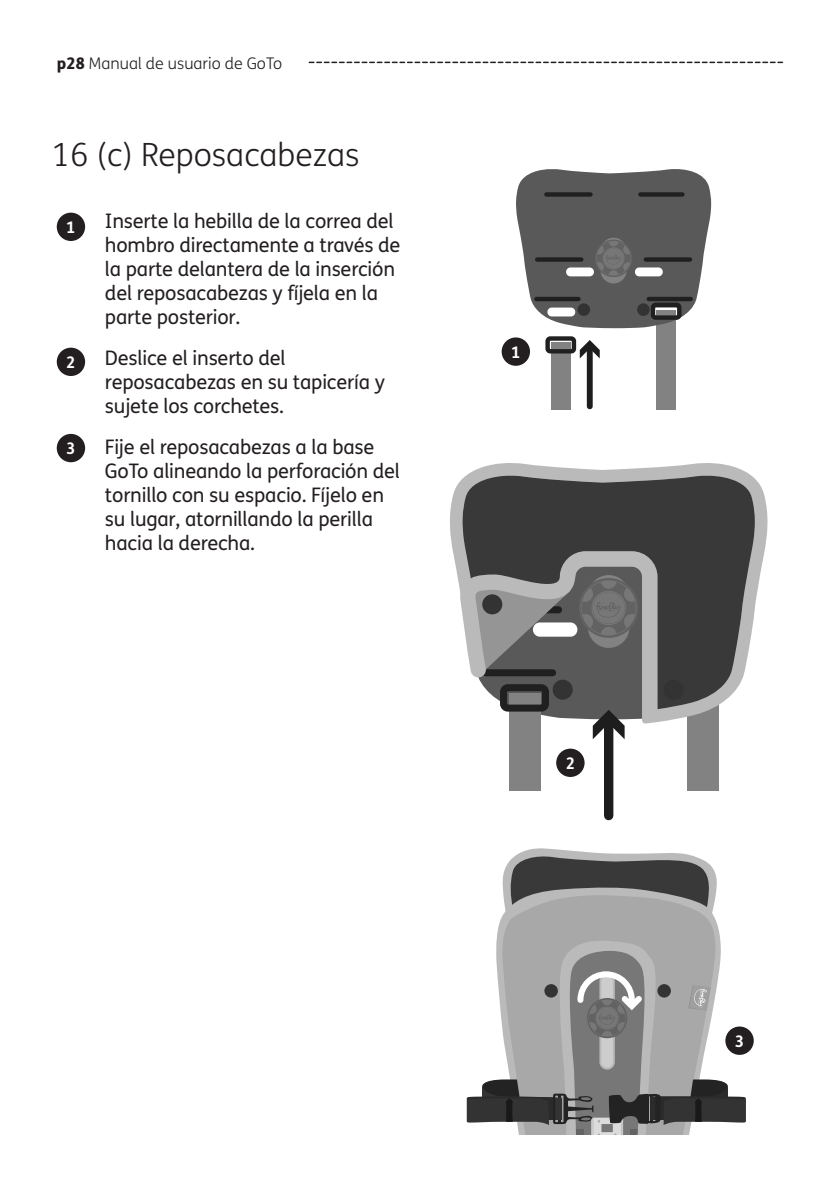
<style>
.page{position:relative;width:840px;height:1191px;background:#fff}
.page>*{position:absolute;margin:0;border:0;box-sizing:border-box;transform-origin:0 0}
.t1{font:300 32px "FS Me";color:#231f20}
.t2{font:20px/24px "FS Me";letter-spacing:-.01em;color:#231f20}
.t3{font:300 16px "FS Me";color:#231f20}
.t4{font:700 16px "FS Me";color:#fff}
.s1{font-weight:800}
</style>
<div class="page">
<svg style="left:309px;top:62px;width:473px;height:1px"></svg>
<div style="left:57px;top:213px;width:28px;height:28px;background:#231f20;border-radius:50%"></div>
<div style="left:501px;top:337px;width:28px;height:29px;background:#231f20;border-radius:50%"></div>
<div style="left:57px;top:348px;width:28px;height:28px;background:#231f20;border-radius:50%"></div>
<div style="left:556px;top:748px;width:28px;height:29px;background:#231f20;border-radius:50%"></div>
<div style="left:57px;top:434px;width:28px;height:28px;background:#231f20;border-radius:50%"></div>
<div style="left:725px;top:1026px;width:28px;height:28px;background:#231f20;border-radius:50%"></div>
<svg style="left:518px;top:848px;width:166px;height:6px"></svg>
<div style="left:686px;top:693px;width:31px;height:98px;background:#828282"></div>
<svg style="left:450px;top:463px;width:318px;height:260px;fill:#393939"></svg>
<svg style="left:450px;top:542px;width:185px;height:145px"></svg>
<div style="left:663px;top:679px;width:20px;height:20px;background:#333;border-radius:50%"></div>
<div style="left:482px;top:594px;width:20px;height:20px;background:#333;border-radius:50%"></div>
<div style="left:552px;top:679px;width:20px;height:20px;background:#333;border-radius:50%"></div>
<div style="left:508px;top:693px;width:32px;height:98px;background:#828282"></div>
<div style="left:499px;top:684px;width:49px;height:27px;border:7px solid #202020;border-radius:4px"></div>
<div style="left:603px;top:720px;width:10px;height:95px;background:#1d1d1d"></div>
<svg style="left:592px;top:710px;width:32px;height:29px"></svg>
<div style="left:656px;top:310px;width:19px;height:99px;background:#828282"></div>
<svg style="left:516px;top:169px;width:194px;height:159px"></svg>
<div style="left:636px;top:303px;width:13px;height:13px;background:#333;border-radius:50%"></div>
<div style="left:577px;top:303px;width:12px;height:13px;background:#333;border-radius:50%"></div>
<div style="left:550px;top:342px;width:20px;height:67px;background:#828282"></div>
<div style="left:545px;top:336px;width:31px;height:17px;border:4px solid #202020;border-radius:3px"></div>
<div style="left:650px;top:302px;width:31px;height:18px;border:4px solid #202020;border-radius:3px"></div>
<div style="left:586px;top:347px;width:6px;height:59px;background:#1d1d1d"></div>
<svg style="left:579px;top:340px;width:20px;height:18px"></svg>
<svg style="left:466px;top:854px;width:280px;height:280px"></svg>
<p class="t3" style="left:57px;top:52px;width:227px"><span class="s1">p28</span> Manual de usuario de GoTo</p>
<h1 class="t1" style="left:52px;top:133px;width:309px">16 (c) Reposacabezas</h1>
<p class="t2" style="left:105px;top:208px;width:297px">Inserte la hebilla de la correa del hombro directamente a través de la parte delantera de la inserción del reposacabezas y fíjela en la parte posterior.</p>
<p class="t2" style="left:105px;top:345px;width:281px">Deslice el inserto del reposacabezas en su tapicería y sujete los corchetes.</p>
<p class="t2" style="left:105px;top:434px;width:296px">Fije el reposacabezas a la base<br>GoTo alineando la perforación del tornillo con su espacio. Fíjelo en su lugar, atornillando la perilla hacia la derecha.</p>
<p class="t4" style="left:66px;top:215px;width:11px">1</p>
<p class="t4" style="left:66px;top:350px;width:11px">2</p>
<p class="t4" style="left:66px;top:436px;width:11px">3</p>
<p class="t4" style="left:511px;top:339px;width:11px">1</p>
<p class="t4" style="left:565px;top:750px;width:11px">2</p>
<p class="t4" style="left:734px;top:1028px;width:11px">3</p>
</div>
